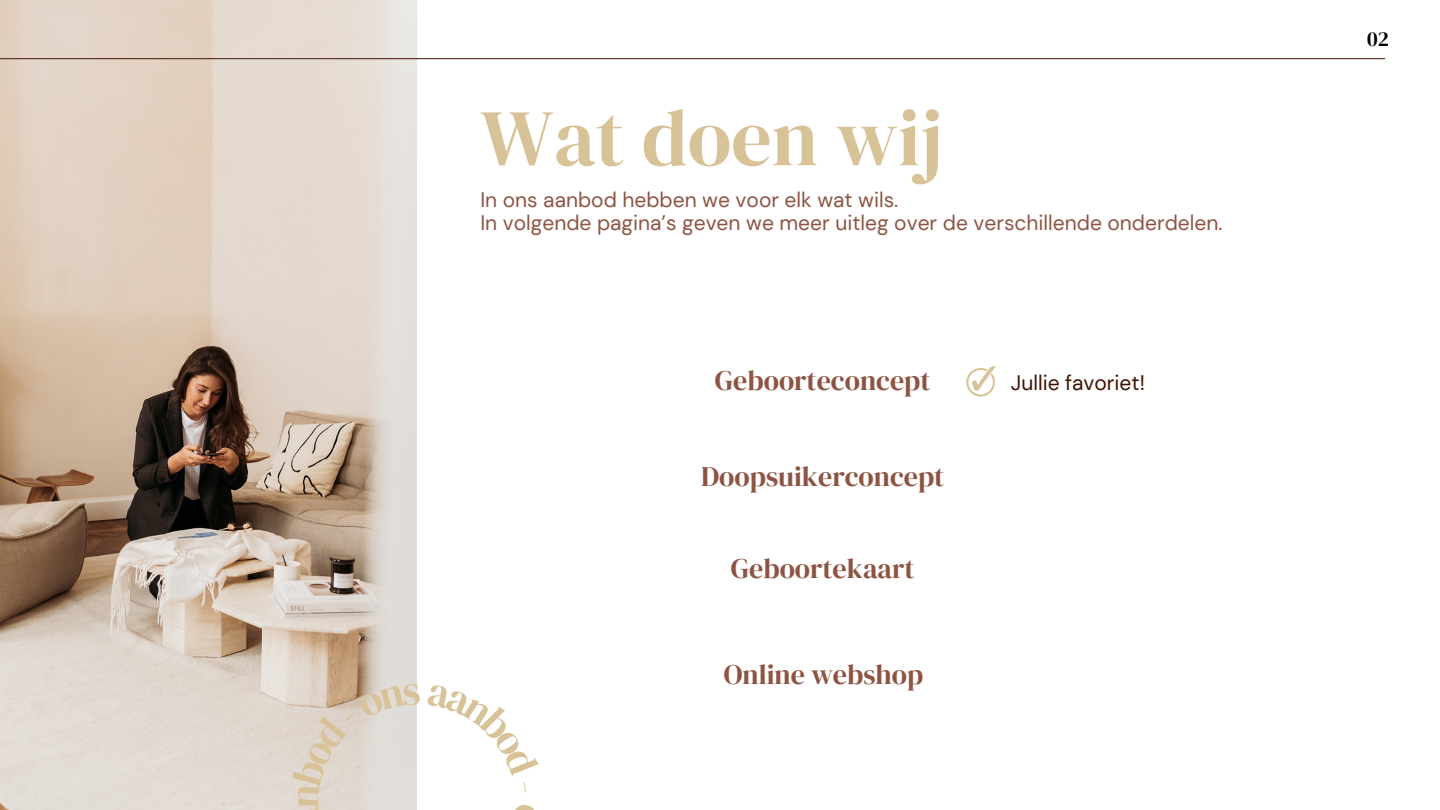
<style>
.page{position:relative;width:1440px;height:810px;background:#fff}
.page>*{position:absolute;margin:0;border:0;box-sizing:border-box;transform-origin:0 0}
.t1{font:80px "DM Serif Display";color:#d8c399}
.t2{font:28px "DM Serif Display";color:#8e5443}
.t3{font:21px "DM Sans";color:#8e5443}
.t4{font:21px "DM Sans";color:#401201}
.t5{font:21px "DM Serif Display";color:#000}
</style>
<div class="page">
<img style="left:0;top:0;width:417px;height:810px">
<hr style="left:0;top:58px;width:1385px;height:1px;background:#401201">
<svg style="left:966px;top:366px;width:30px;height:30px"></svg>
<svg style="left:291px;top:683px;width:126px;height:125px;background:#ddd5cc"></svg>
<p class="t1" style="left:480px;top:82px;width:464px">Wat doen wij</p>
<p class="t3" style="left:480px;top:186px;width:420px">In ons aanbod hebben we voor elk wat wils.</p>
<p class="t3" style="left:480px;top:209px;width:744px">In volgende pagina’s geven we meer uitleg over de verschillende onderdelen.</p>
<p class="t2" style="left:715px;top:361px;width:217px">Geboorteconcept</p>
<p class="t2" style="left:701px;top:457px;width:245px">Doopsuikerconcept</p>
<p class="t2" style="left:731px;top:549px;width:185px">Geboortekaart</p>
<p class="t2" style="left:724px;top:655px;width:201px">Online webshop</p>
<p class="t4" style="left:1011px;top:369px;width:136px">Jullie favoriet!</p>
<p class="t5" style="left:1367px;top:24px;width:23px">02</p>
</div>
